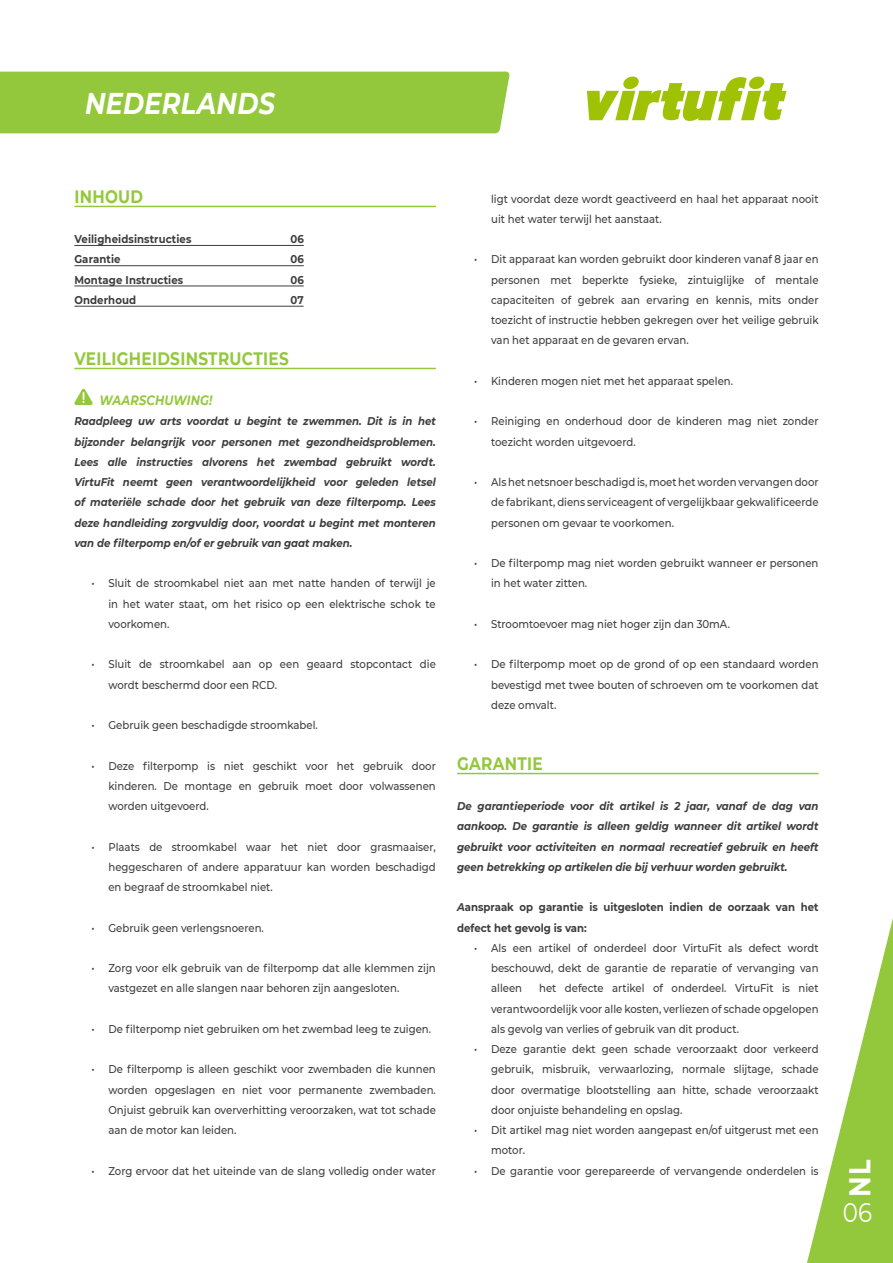
<style>
.page{position:relative;width:893px;height:1263px;background:#fff}
.page>*{position:absolute;margin:0;border:0;box-sizing:border-box;transform-origin:0 0}
.t1{font:italic 700 30px "Montserrat";letter-spacing:.01em;color:#fff;scale:.85 1}
.t2{font:700 30px "Montserrat";color:#fff;scale:.85 1}
.t3{font:27px "Montserrat";color:#fff;scale:.85 1}
.VF__Opsomming_platte_tekst{font:700 18px "Montserrat";letter-spacing:.02em;color:#94c83c;scale:.85 1}
.t4{font:italic 700 13.5px "Montserrat";letter-spacing:.01em;color:#94c83c;scale:.85 1}
.t5{font:500 11.25px/20.2px "Montserrat";color:#3e3e3f;text-align:justify;scale:.9 1}
.t6{font:italic 700 11.25px/20.2px "Montserrat";color:#3e3e3f;text-align:justify;scale:.9 1}
.t7{font:700 11.25px/20.2px "Montserrat";letter-spacing:.005em;color:#3e3e3f;scale:.9 1}
.s1{font-style:italic}
</style>
<div class="page">
<div style="left:0;top:72px;width:510px;height:61px;background:#94c83c"></div>
<svg style="left:587px;top:77px;width:199px;height:44px"></svg>
<svg style="left:798px;top:772px;width:95px;height:491px"></svg>
<hr style="left:74px;top:206px;width:362px;height:1px;background:#94c83c">
<hr style="left:74px;top:245px;width:230px;height:1px;background:#3e3e3f">
<hr style="left:74px;top:265px;width:230px;height:1px;background:#3e3e3f">
<hr style="left:74px;top:286px;width:230px;height:1px;background:#3e3e3f">
<hr style="left:74px;top:306px;width:230px;height:1px;background:#3e3e3f">
<hr style="left:74px;top:368px;width:362px;height:1px;background:#94c83c">
<svg style="left:74px;top:389px;width:19px;height:16px"></svg>
<hr style="left:457px;top:773px;width:362px;height:1px;background:#94c83c">
<h1 class="t1" style="left:85px;top:82px;width:225px">NEDERLANDS</h1>
<p class="VF__Opsomming_platte_tekst" style="left:74px;top:183px;width:83px">INHOUD</p>
<p class="t7" style="left:74px;top:228px;width:132px">Veiligheidsinstructies</p>
<p class="t7" style="left:290px;top:228px;width:16px">06</p>
<p class="t7" style="left:74px;top:249px;width:53px">Garantie</p>
<p class="t7" style="left:290px;top:249px;width:16px">06</p>
<p class="t7" style="left:74px;top:269px;width:122px">Montage Instructies</p>
<p class="t7" style="left:290px;top:269px;width:16px">06</p>
<p class="t7" style="left:74px;top:289px;width:70px">Onderhoud</p>
<p class="t7" style="left:290px;top:289px;width:16px">07</p>
<p class="VF__Opsomming_platte_tekst" style="left:74px;top:345px;width:254px">VEILIGHEIDSINSTRUCTIES</p>
<p class="t4" style="left:99px;top:390px;width:134px">WAARSCHUWING!</p>
<p class="t6" style="left:74px;top:411px;width:403px">Raadpleeg uw arts voordat u begint te zwemmen. Dit is in het bijzonder belangrijk voor personen met gezondheidsproblemen.<br>Lees alle instructies alvorens het zwembad gebruikt wordt.<br>VirtuFit neemt geen verantwoordelijkheid voor geleden letsel of materiële schade door het gebruik van deze filterpomp. Lees deze handleiding zorgvuldig door, voordat u begint met monteren van de filterpomp en/of er gebruik van gaat maken.</p>
<p class="t5" style="left:108px;top:573px;width:365px;text-indent:-17px">• Sluit de stroomkabel niet aan met natte handen of terwijl je in het water staat, om het risico op een elektrische schok te voorkomen.</p>
<p class="t5" style="left:108px;top:654px;width:365px;text-indent:-17px">• Sluit de stroomkabel aan op een geaard stopcontact die wordt beschermd door een RCD.</p>
<p class="t5" style="left:91px;top:714px;width:253px">• Gebruik geen beschadigde stroomkabel.</p>
<p class="t5" style="left:108px;top:755px;width:365px;text-indent:-17px">• Deze filterpomp is niet geschikt voor het gebruik door kinderen. De montage en gebruik moet door volwassenen worden uitgevoerd.</p>
<p class="t5" style="left:108px;top:836px;width:365px;text-indent:-17px">• Plaats de stroomkabel waar het niet door grasmaaiser, heggescharen of andere apparatuur kan worden beschadigd en begraaf de stroomkabel niet.</p>
<p class="t5" style="left:91px;top:917px;width:193px">• Gebruik geen verlengsnoeren.</p>
<p class="t5" style="left:108px;top:957px;width:365px;text-indent:-17px">• Zorg voor elk gebruik van de filterpomp dat alle klemmen zijn vastgezet en alle slangen naar behoren zijn aangesloten.</p>
<p class="t5" style="left:91px;top:1018px;width:379px">• De filterpomp niet gebruiken om het zwembad leeg te zuigen.</p>
<p class="t5" style="left:108px;top:1059px;width:365px;text-indent:-17px">• De filterpomp is alleen geschikt voor zwembaden die kunnen worden opgeslagen en niet voor permanente zwembaden.<br>Onjuist gebruik kan oververhitting veroorzaken, wat tot schade aan de motor kan leiden.</p>
<p class="t5" style="left:91px;top:1160px;width:384px">• Zorg ervoor dat het uiteinde van de slang volledig onder water</p>
<p class="t5" style="left:491px;top:188px;width:365px">ligt voordat deze wordt geactiveerd en haal het apparaat nooit uit het water terwijl het aanstaat.</p>
<p class="t5" style="left:491px;top:249px;width:365px;text-indent:-17px">• Dit apparaat kan worden gebruikt door kinderen vanaf 8 jaar en personen met beperkte fysieke, zintuiglijke of mentale capaciteiten of gebrek aan ervaring en kennis, mits onder toezicht of instructie hebben gekregen over het veilige gebruik van het apparaat en de gevaren ervan.</p>
<p class="t5" style="left:474px;top:370px;width:289px">• Kinderen mogen niet met het apparaat spelen.</p>
<p class="t5" style="left:491px;top:411px;width:365px;text-indent:-17px">• Reiniging en onderhoud door de kinderen mag niet zonder toezicht worden uitgevoerd.</p>
<p class="t5" style="left:491px;top:471px;width:365px;text-indent:-17px">• Als het netsnoer beschadigd is, moet het worden vervangen door de fabrikant, diens serviceagent of vergelijkbaar gekwalificeerde personen om gevaar te voorkomen.</p>
<p class="t5" style="left:491px;top:552px;width:365px;text-indent:-17px">• De filterpomp mag niet worden gebruikt wanneer er personen in het water zitten.</p>
<p class="t5" style="left:474px;top:613px;width:286px">• Stroomtoevoer mag niet hoger zijn dan 30mA.</p>
<p class="t5" style="left:491px;top:654px;width:365px;text-indent:-17px">• De filterpomp moet op de grond of op een standaard worden bevestigd met twee bouten of schroeven om te voorkomen dat deze omvalt.</p>
<p class="VF__Opsomming_platte_tekst" style="left:457px;top:750px;width:102px">GARANTIE</p>
<p class="t6" style="left:457px;top:795px;width:403px">De garantieperiode voor dit artikel is 2 jaar, vanaf de dag van aankoop. De garantie is alleen geldig wanneer dit artikel wordt gebruikt voor activiteiten en normaal recreatief gebruik en heeft geen betrekking op artikelen die bij verhuur worden gebruikt.</p>
<p class="t7" style="left:457px;top:897px;width:403px"><span class="s1">A</span>anspraak op garantie is uitgesloten indien de oorzaak van het defect het gevolg is van:</p>
<p class="t5" style="left:491px;top:937px;width:365px;text-indent:-17px">• Als een artikel of onderdeel door VirtuFit als defect wordt beschouwd, dekt de garantie de reparatie of vervanging van alleen</p>
<p class="t5" style="left:491px;top:978px;width:365px;text-indent:48px">het defecte artikel of onderdeel. VirtuFit is niet verantwoordelijk voor alle kosten, verliezen of schade opgelopen als gevolg van verlies of gebruik van dit product.</p>
<p class="t5" style="left:491px;top:1038px;width:365px;text-indent:-17px">• Deze garantie dekt geen schade veroorzaakt door verkeerd gebruik, misbruik, verwaarlozing, normale slijtage, schade door overmatige blootstelling aan hitte, schade veroorzaakt door onjuiste behandeling en opslag.</p>
<p class="t5" style="left:491px;top:1119px;width:365px;text-indent:-17px">• Dit artikel mag niet worden aangepast en/of uitgerust met een motor.</p>
<p class="t5" style="left:474px;top:1160px;width:384px">• De garantie voor gerepareerde of vervangende onderdelen is</p>
<h1 class="t2" style="left:838px;top:1197px;width:45px;rotate:-90deg">NL</h1>
<h2 class="t3" style="left:843px;top:1194px;width:36px">06</h2>
</div>
